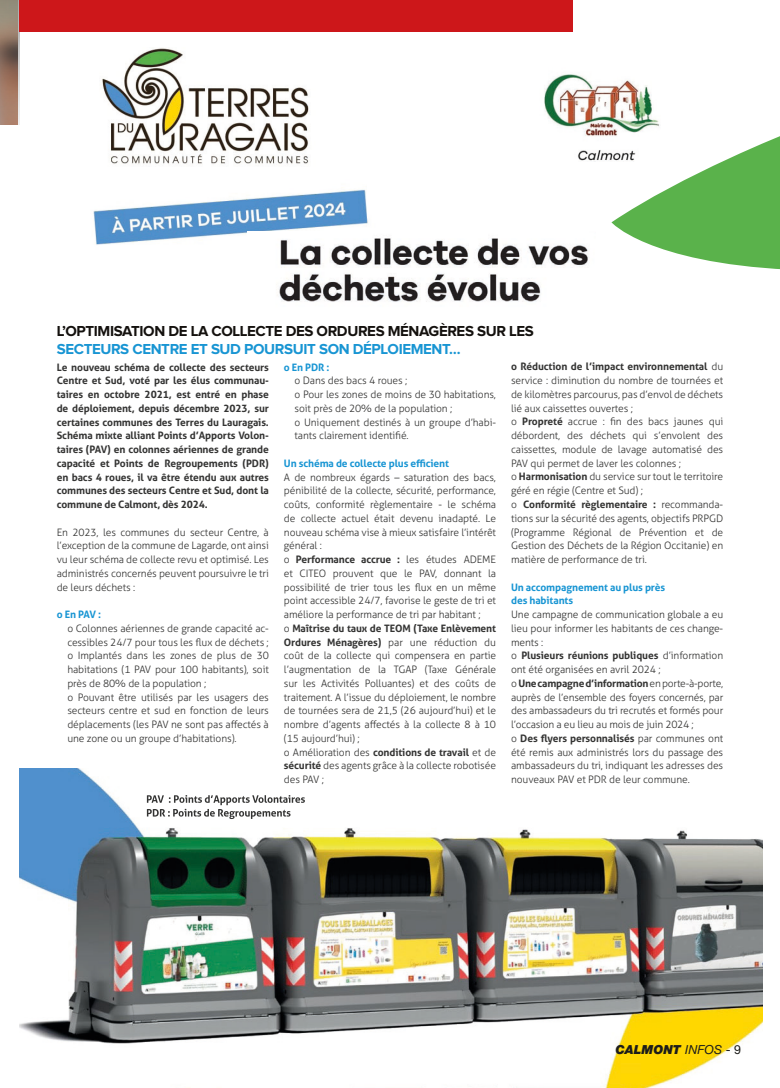
<style>
.page{position:relative;width:780px;height:1088px;background:#fff}
.page>*{position:absolute;margin:0;border:0;box-sizing:border-box;transform-origin:0 0}
.t1{font:700 15px "Proxima Nova";letter-spacing:-.025em;color:#14110e}
.t2{font:700 15px "Proxima Nova";letter-spacing:-.025em;color:#1895d3}
.t3{font:italic 900 12.5px "Helvetica Neue LT Std";color:#1d1d1b}
.t4{font:300 10.25px/13.8px "Aller";letter-spacing:-.01em;color:#343433}
.t5{font:700 10.25px/13.8px "Aller";letter-spacing:-.01em;color:#343433;text-align:justify}
.t6{font:700 10.25px/13.8px "Aller";letter-spacing:-.01em;color:#1895d3}
.s1{font-weight:700}
.s2{font-weight:400}
.s3{font-weight:400;font-style:normal}
</style>
<div class="page">
<img style="left:0;top:0;width:19px;height:124px">
<div style="left:19px;top:0;width:553px;height:32px;background:#cd171a"></div>
<img style="left:93px;top:48px;width:567px;height:197px">
<img style="left:19px;top:768px;width:743px;height:320px">
<div style="left:562px;top:163px;width:179px;height:124px;background:#fff"></div>
<div style="left:390px;top:761px;width:257px;height:36px;background:#fff"></div>
<img style="left:248px;top:231px;width:341px;height:71px">
<svg style="left:611px;top:133px;width:169px;height:137px"></svg>
<svg style="left:147px;top:795px;width:158px;height:24px"></svg>
<h1 class="t1" style="left:57px;top:324px;width:478px">L’OPTIMISATION DE LA COLLECTE DES ORDURES MÉNAGÈRES SUR LES</h1>
<h1 class="t2" style="left:57px;top:342px;width:405px">SECTEURS CENTRE ET SUD POURSUIT SON DÉPLOIEMENT…</h1>
<p class="t5" style="left:57px;top:360px;width:214px">Le nouveau schéma de collecte des secteurs Centre et Sud, voté par les élus communau&shy;taires en octobre 2021, est entré en phase de déploiement, depuis décembre 2023, sur certaines communes des Terres du Lauragais.<br>Schéma mixte alliant Points d’Apports Volon&shy;taires (PAV) en colonnes aériennes de grande capacité et Points de Regroupements (PDR) en bacs 4 roues, il va être étendu aux autres communes des secteurs Centre et Sud, dont la commune de Calmont, dès 2024.</p>
<p class="t4" style="left:57px;top:525px;width:214px;text-align:justify">En 2023, les communes du secteur Centre, à l’exception de la commune de Lagarde, ont ainsi vu leur schéma de collecte revu et optimisé. Les administrés concernés peuvent poursuivre le tri de leurs déchets :</p>
<p class="t6" style="left:57px;top:607px;width:46px">o En PAV :</p>
<p class="t4" style="left:67px;top:621px;width:203px">o Colonnes aériennes de grande capacité ac&shy;cessibles 24/7 pour tous les flux de déchets ; o Implantés dans les zones de plus de 30 habitations (1 PAV pour 100 habitants), soit près de 80% de la population ;<br>o Pouvant être utilisés par les usagers des secteurs centre et sud en fonction de leurs déplacements (les PAV ne sont pas affectés à une zone ou un groupe d’habitations).</p>
<p class="t4" style="left:511px;top:360px;width:214px"><span class="s1">o Réduction de l’impact environnemental</span> du service : diminution du nombre de tournées et de kilomètres parcourus, pas d’envol de déchets lié aux caissettes ouvertes ;<br>o <span class="s1">Propreté</span> accrue : fin des bacs jaunes qui débordent, des déchets qui s’envolent des caissettes, module de lavage automatisé des PAV qui permet de laver les colonnes ;<br>o <span class="s1">Harmonisation</span> du service sur tout le territoire géré en régie (Centre et Sud) ;<br>o <span class="s1">Conformité règlementaire :</span> recommanda&shy;tions sur la sécurité des agents, objectifs PRPGD (Programme Régional de Prévention et de Gestion des Déchets de la Région Occitanie) en matière de performance de tri.</p>
<p class="t6" style="left:511px;top:580px;width:156px">Un accompagnement au plus près des habitants</p>
<p class="t4" style="left:511px;top:607px;width:214px">Une campagne de communication globale a eu lieu pour informer les habitants de ces change&shy;ments :<br>o <span class="s1">Plusieurs réunions publiques</span> d’information ont été organisées en avril 2024 ;<br>o <span class="s1">Une campagne d’information</span> en porte-à-porte, auprès de l’ensemble des foyers concernés, par des ambassadeurs du tri recrutés et formés pour l’occasion a eu lieu au mois de juin 2024 ;<br>o <span class="s1">Des flyers personnalisés</span> par communes ont été remis aux administrés lors du passage des ambassadeurs du tri, indiquant les adresses des nouveaux PAV et PDR de leur commune.</p>
<p class="t6" style="left:284px;top:360px;width:47px">o En PDR :</p>
<p class="t4" style="left:294px;top:374px;width:203px">o Dans des bacs 4 roues ;<br>o Pour les zones de moins de 30 habitations, soit près de 20% de la population ;<br>o Uniquement destinés à un groupe d’habi&shy;tants clairement identifié.</p>
<p class="t6" style="left:284px;top:456px;width:167px">Un schéma de collecte plus efficient</p>
<p class="t4" style="left:284px;top:470px;width:214px">A de nombreux égards – saturation des bacs, pénibilité de la collecte, sécurité, performance, coûts, conformité règlementaire - le schéma de collecte actuel était devenu inadapté. Le nouveau schéma vise à mieux satisfaire l’intérêt général :<br>o <span class="s1">Performance accrue :</span> les études ADEME et CITEO prouvent que le PAV, donnant la possibilité de trier tous les flux en un même point accessible 24/7, favorise le geste de tri et améliore la performance de tri par habitant ;<br>o <span class="s1">Maîtrise du taux de TEOM (Taxe Enlèvement Ordures Ménagères)</span> par une réduction du coût de la collecte qui compensera en partie l’augmentation de la TGAP (Taxe Générale sur les Activités Polluantes) et des coûts de traitement. A l’issue du déploiement, le nombre de tournées sera de 21,5 (26 aujourd’hui) et le nombre d’agents affectés à la collecte 8 à 10 (15 aujourd’hui) ;<br>o Amélioration des <span class="s1">conditions de travail</span> et de <span class="s1">sécurité</span> des agents grâce à la collecte robotisée des PAV ;</p>
<p class="t3" style="left:615px;top:1042px;width:127px">CALMONT <span class="s2">INFOS</span> <span class="s3">- 9</span></p>
</div>
